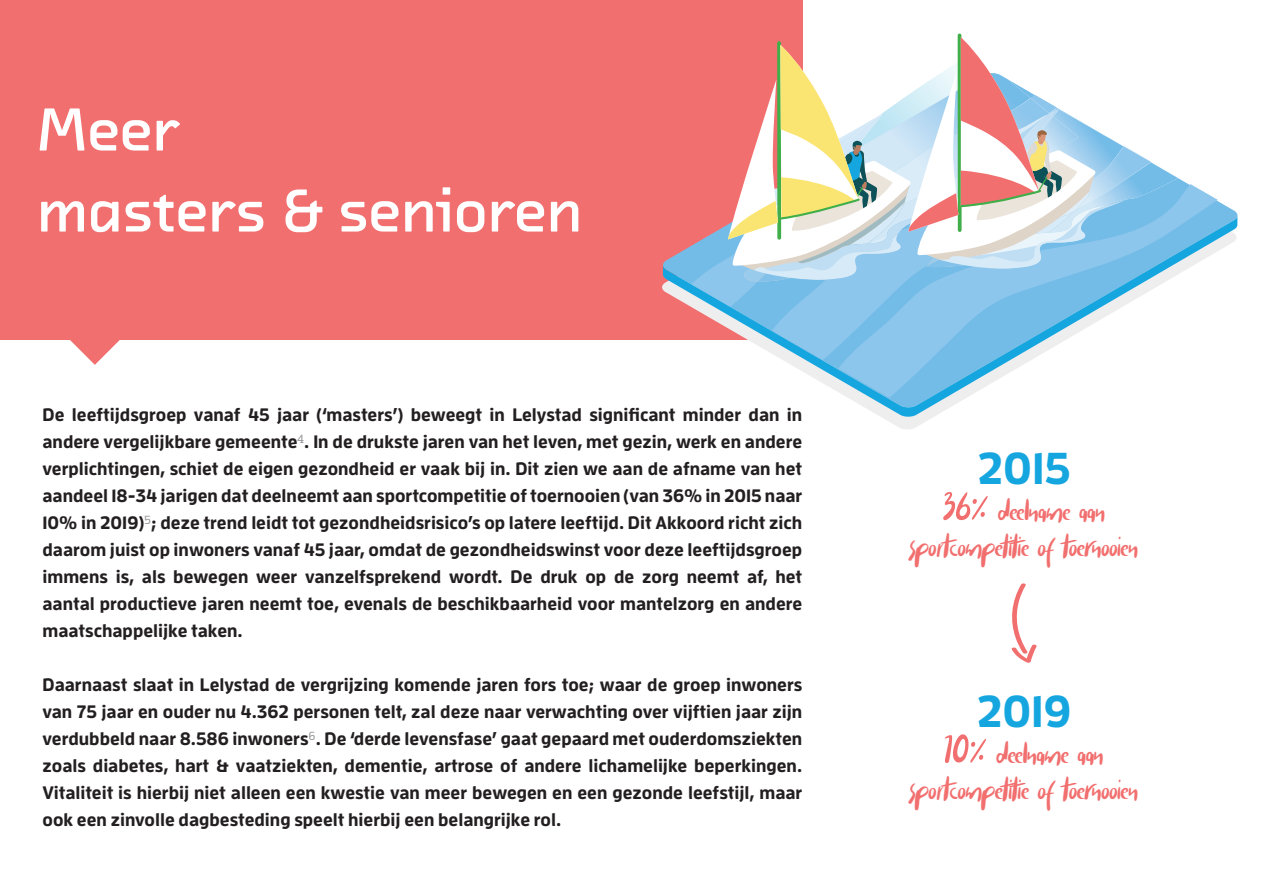
<style>
.page{position:relative;width:1263px;height:893px;background:#fff}
.page>*{position:absolute;margin:0;border:0;box-sizing:border-box;transform-origin:0 0}
.t1{font:700 61.5px/81px "Chambers Sans Pro";letter-spacing:-.01em;color:#fff}
.t2{font:700 44.55px "Enzo OT";color:#16a6df}
.t3{font:34.35px/35.7px "Carista";color:#f26f6f;text-align:center}
.t4{font:700 18px/27px "Enzo OT";color:#231f20;text-align:justify}
.s1{font-size:55.5px}
</style>
<div class="page">
<div style="left:0;top:0;width:802px;height:340px;background:#f26f6f"></div>
<svg style="left:70px;top:340px;width:50px;height:25px"></svg>
<svg style="left:663px;top:215px;width:574px;height:202px"></svg>
<svg style="left:691px;top:215px;width:81px;height:92px"></svg>
<svg style="left:772px;top:281px;width:66px;height:79px;background:#83c3ea"></svg>
<svg style="left:838px;top:184px;width:380px;height:214px"></svg>
<hr style="left:958px;top:34px;width:3px;height:198px;background:#40ae49;border-radius:2px">
<svg style="left:728px;top:37px;width:451px;height:244px"></svg>
<svg style="left:1011px;top:583px;width:26px;height:80px"></svg>
<h1 class="t1" style="left:37px;top:87px;width:547px">Meer<br>masters &amp; senioren</h1>
<p class="t4" style="left:43px;top:400px;width:761px">De leeftijdsgroep vanaf 45 jaar (‘masters’) beweegt in Lelystad significant minder dan in andere vergelijkbare gemeente<sup>4</sup>. In de drukste jaren van het leven, met gezin, werk en andere verplichtingen, schiet de eigen gezondheid er vaak bij in. Dit zien we aan de afname van het aandeel 18-34 jarigen dat deelneemt aan sportcompetitie of toernooien (van 36% in 2015 naar 10% in 2019)<sup>5</sup>; deze trend leidt tot gezondheidsrisico’s op latere leeftijd. Dit Akkoord richt zich daarom juist op inwoners vanaf 45 jaar, omdat de gezondheidswinst voor deze leeftijdsgroep immens is, als bewegen weer vanzelfsprekend wordt. De druk op de zorg neemt af, het aantal productieve jaren neemt toe, evenals de beschikbaarheid voor mantelzorg en andere maatschappelijke taken.</p>
<p class="t4" style="left:43px;top:670px;width:761px">Daarnaast slaat in Lelystad de vergrijzing komende jaren fors toe; waar de groep inwoners van 75 jaar en ouder nu 4.362 personen telt, zal deze naar verwachting over vijftien jaar zijn verdubbeld naar 8.586 inwoners<sup>6</sup>. De ‘derde levensfase’ gaat gepaard met ouderdomsziekten zoals diabetes, hart &amp; vaatziekten, dementie, artrose of andere lichamelijke beperkingen.<br>Vitaliteit is hierbij niet alleen een kwestie van meer bewegen en een gezonde leefstijl, maar ook een zinvolle dagbesteding speelt hierbij een belangrijke rol.</p>
<h2 class="t2" style="left:978px;top:441px;width:95px">2015</h2>
<h3 class="t3" style="left:910px;top:494px;width:230px"><span class="s1">36%</span> deelname aan sportcompetitie of toernooien</h3>
<h2 class="t2" style="left:977px;top:684px;width:96px">2019</h2>
<h3 class="t3" style="left:910px;top:737px;width:230px"><span class="s1">10%</span> deelname aan sportcompetitie of toernooien</h3>
</div>
